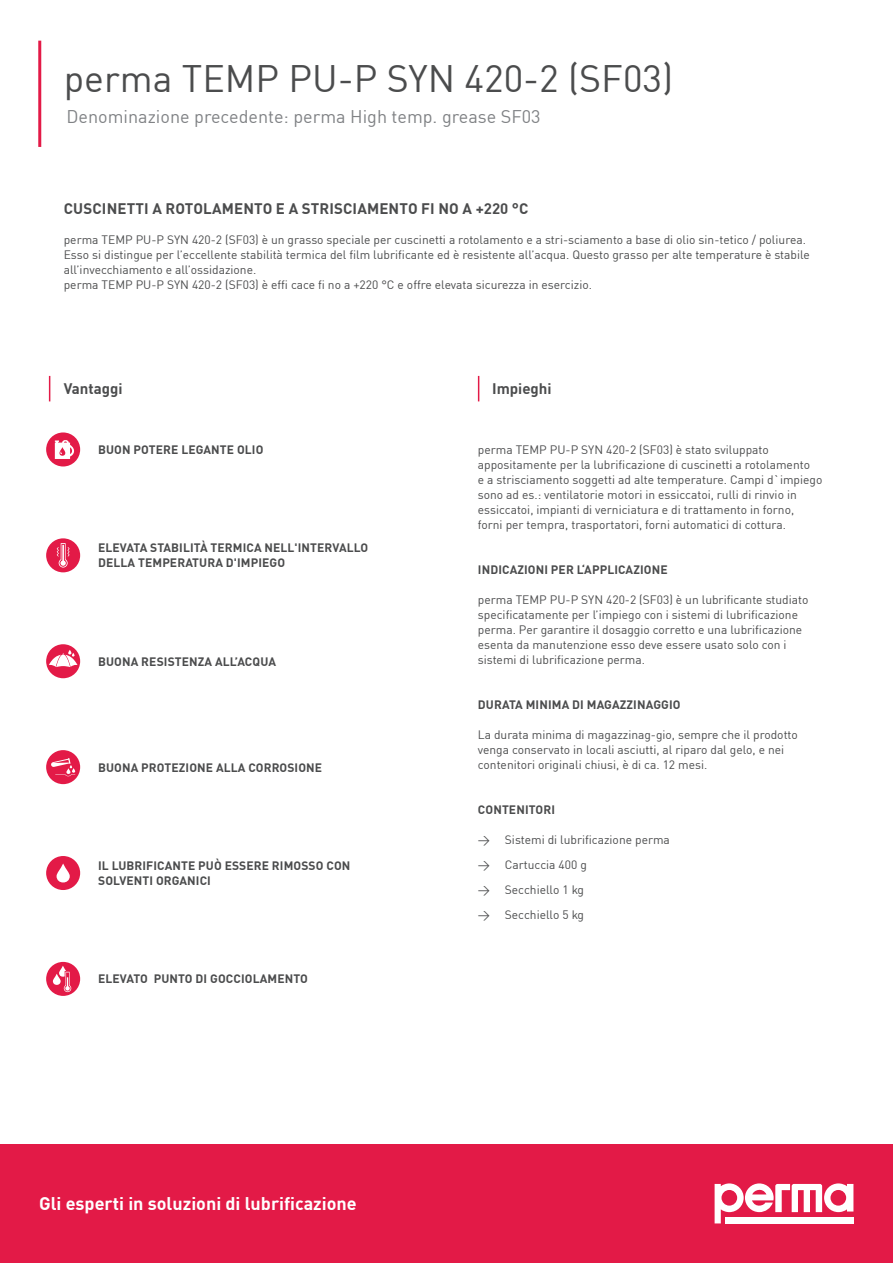
<style>
.page{position:relative;width:893px;height:1263px;background:#fff}
.page>*{position:absolute;margin:0;border:0;box-sizing:border-box;transform-origin:0 0}
.t1{font:37.5px "DIN Pro";color:#4b4c4d}
.t2{font:18px "DIN Pro";color:#808285}
.t3{font:700 18px "DIN Pro";color:#fff}
.t4{font:700 15px "DIN Pro";letter-spacing:.01em;color:#4b4c4d}
.t5{font:12px/15px "DIN Pro";color:#4b4c4d}
.t6{font:700 12px/15px "DIN Pro";letter-spacing:.01em;color:#4b4c4d}
</style>
<div class="page">
<div style="left:0;top:1144px;width:893px;height:119px;background:#e31a47"></div>
<svg style="left:715px;top:1183px;width:138px;height:40px"></svg>
<hr style="left:38px;top:41px;width:3px;height:106px;background:#e31a47">
<svg style="left:49px;top:376px;width:1px;height:25px"></svg>
<svg style="left:478px;top:376px;width:1px;height:25px"></svg>
<div style="left:46px;top:538px;width:34px;height:34px;background:#e31a47;border-radius:50%"></div>
<div style="left:46px;top:644px;width:34px;height:34px;background:#e31a47;border-radius:50%"></div>
<svg style="left:49px;top:650px;width:28px;height:17px"></svg>
<div style="left:46px;top:856px;width:34px;height:34px;background:#e31a47;border-radius:50%"></div>
<div style="left:46px;top:750px;width:34px;height:34px;background:#e31a47;border-radius:50%"></div>
<svg style="left:51px;top:758px;width:24px;height:18px"></svg>
<div style="left:46px;top:432px;width:34px;height:34px;background:#e31a47;border-radius:50%"></div>
<svg style="left:55px;top:440px;width:19px;height:19px"></svg>
<div style="left:46px;top:962px;width:34px;height:34px;background:#e31a47;border-radius:50%"></div>
<svg style="left:53px;top:966px;width:18px;height:26px"></svg>
<svg style="left:57px;top:543px;width:13px;height:25px"></svg>
<svg style="left:57px;top:863px;width:13px;height:20px"></svg>
<h1 class="t1" style="left:64px;top:50px;width:611px">perma TEMP PU-P SYN 420-2 (SF03)</h1>
<h2 class="t2" style="left:66px;top:103px;width:476px">Denominazione precedente: perma High temp. grease SF03</h2>
<p class="t4" style="left:64px;top:197px;width:466px">CUSCINETTI A ROTOLAMENTO E A STRISCIAMENTO FI NO A +220 °C</p>
<p class="t5" style="left:64px;top:231px;width:748px">perma TEMP PU-P SYN 420-2 (SF03) è un grasso speciale per cuscinetti a rotolamento e a stri-sciamento a base di olio sin-tetico / poliurea.<br>Esso si distingue per l’eccellente stabilità termica del film lubrificante ed è resistente all’acqua. Questo grasso per alte temperature è stabile all’invecchiamento e all’ossidazione.<br>perma TEMP PU-P SYN 420-2 (SF03) è effi cace fi no a +220 °C e offre elevata sicurezza in esercizio.</p>
<p class="t4" style="left:64px;top:377px;width:60px">Vantaggi</p>
<p class="t4" style="left:492px;top:377px;width:61px">Impieghi</p>
<p class="t6" style="left:98px;top:441px;width:167px">BUON POTERE LEGANTE OLIO</p>
<p class="t6" style="left:98px;top:540px;width:272px">ELEVATA STABILITÀ TERMICA NELL'INTERVALLO<br>DELLA TEMPERATURA D'IMPIEGO</p>
<p class="t6" style="left:98px;top:653px;width:180px">BUONA RESISTENZA ALL’ACQUA</p>
<p class="t6" style="left:98px;top:759px;width:226px">BUONA PROTEZIONE ALLA CORROSIONE</p>
<p class="t6" style="left:98px;top:857px;width:254px">IL LUBRIFICANTE PUÒ ESSERE RIMOSSO CON<br>SOLVENTI ORGANICI</p>
<p class="t6" style="left:98px;top:971px;width:211px">ELEVATO PUNTO DI GOCCIOLAMENTO</p>
<h2 class="t3" style="left:39px;top:1190px;width:319px">Gli esperti in soluzioni di lubrificazione</h2>
<p class="t5" style="left:478px;top:441px;width:346px">perma TEMP PU-P SYN 420-2 (SF03) è stato sviluppato appositamente per la lubrificazione di cuscinetti a rotolamento<br>e a strisciamento soggetti ad alte temperature. Campi d`impiego sono ad es.: ventilatorie motori in essiccatoi, rulli di rinvio in essiccatoi, impianti di verniciatura e di trattamento in forno,<br>forni per tempra, trasportatori, forni automatici di cottura.</p>
<p class="t6" style="left:478px;top:561px;width:191px">INDICAZIONI PER L‘APPLICAZIONE</p>
<p class="t5" style="left:478px;top:591px;width:332px">perma TEMP PU-P SYN 420-2 (SF03) è un lubrificante studiato specificatamente per l’impiego con i sistemi di lubrificazione perma. Per garantire il dosaggio corretto e una lubrificazione esenta da manutenzione esso deve essere usato solo con i sistemi di lubrificazione perma.</p>
<p class="t6" style="left:478px;top:696px;width:204px">DURATA MINIMA DI MAGAZZINAGGIO</p>
<p class="t5" style="left:478px;top:726px;width:321px">La durata minima di magazzinag-gio, sempre che il prodotto venga conservato in locali asciutti, al riparo dal gelo, e nei contenitori originali chiusi, è di ca. 12 mesi.</p>
<p class="t6" style="left:478px;top:801px;width:79px">CONTENITORI</p>
<p class="t5" style="left:478px;top:831px;width:194px">→ Sistemi di lubrificazione perma</p>
<p class="t5" style="left:478px;top:856px;width:110px">→ Cartuccia 400 g</p>
<p class="t5" style="left:478px;top:881px;width:108px">→ Secchiello 1 kg</p>
<p class="t5" style="left:478px;top:906px;width:108px">→ Secchiello 5 kg</p>
</div>
